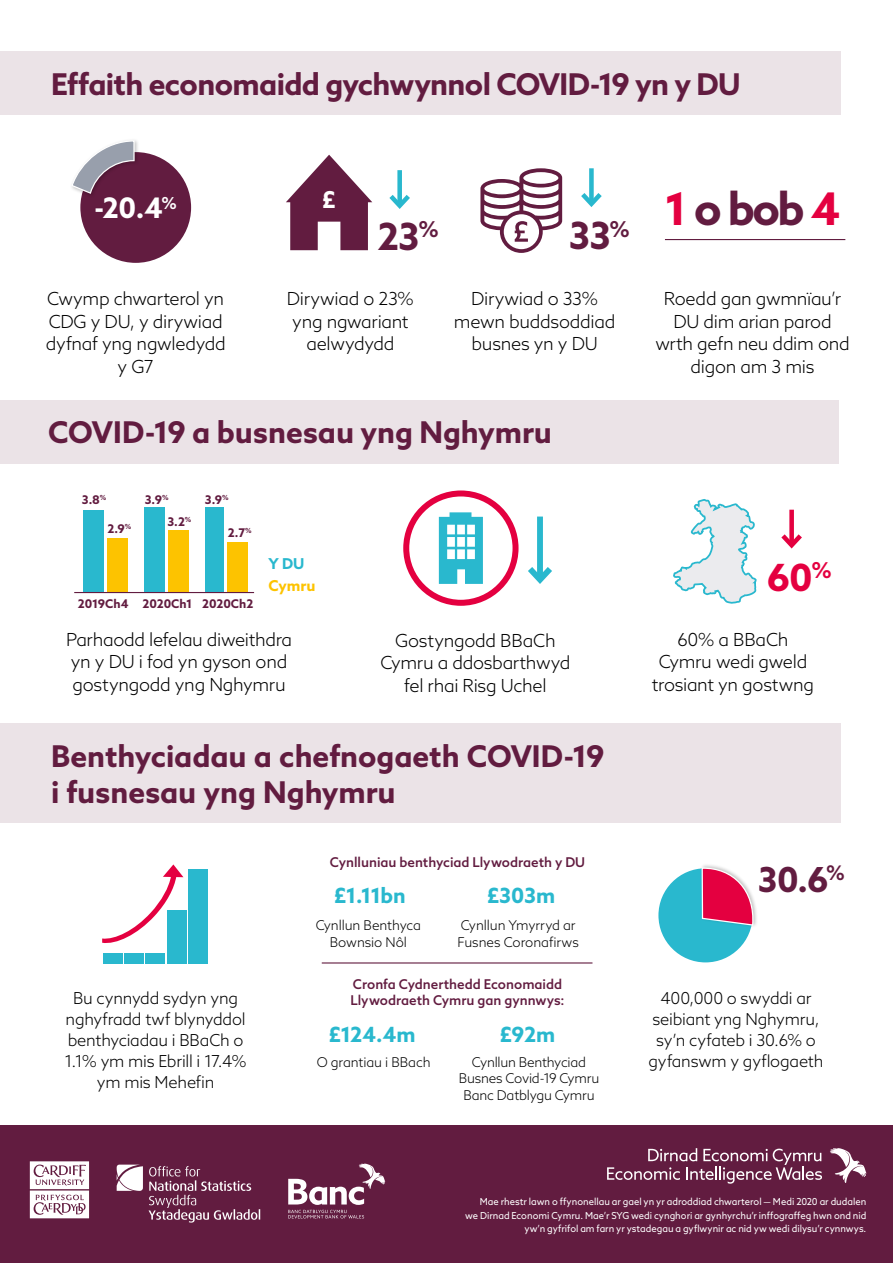
<style>
.page{position:relative;width:893px;height:1263px;background:#fff}
.page>*{position:absolute;margin:0;border:0;box-sizing:border-box;transform-origin:0 0}
.t1{font:700 45px "Azo Sans";color:#621c40}
.t2{font:700 37.5px "Azo Sans";color:#621c40}
.t3{font:700 37.5px "Azo Sans";color:#e40040}
.t4{font:700 34.5px "Azo Sans";color:#621c40}
.t5{font:700 30px/36px "Azo Sans";letter-spacing:-.005em;color:#621c40}
.t6{font:700 28.35px "Azo Sans";color:#fff}
.t7{font:700 23.25px "Azo Sans";color:#fff}
.t8{font:700 21px "Azo Sans";letter-spacing:-.005em;color:#29b8ce}
.t9{font:300 18px/22.5px "Azo Sans";letter-spacing:-.015em;color:#000;text-align:center}
.t10{font:300 16.5px/21px "Azo Sans";letter-spacing:-.015em;color:#000;text-align:center}
.t11{font:700 16.5px "Azo Sans";color:#fff}
.t12{font:700 15px "Azo Sans";letter-spacing:-.005em;color:#fdc300}
.t13{font:700 15px "Azo Sans";color:#29b8ce}
.t14{font:300 13.5px/16.2px "Azo Sans";letter-spacing:-.01em;color:#000;text-align:center}
.t15{font:500 13.5px/16.2px "Azo Sans";color:#621c40}
.t16{font:700 12px "Azo Sans";letter-spacing:-.005em;color:#621c40}
.t17{font:9.6px/13.5px "Azo Sans";color:#fff;text-align:right}
.s1{color:#e40040}
</style>
<div class="page">
<div style="left:0;top:51px;width:841px;height:64px;background:#ebe3e7"></div>
<div style="left:0;top:400px;width:838px;height:63px;background:#ebe3e7"></div>
<div style="left:0;top:723px;width:841px;height:100px;background:#ebe3e7"></div>
<hr style="left:322px;top:962px;width:270px;height:1px;background:#621c40">
<div style="left:0;top:1125px;width:893px;height:138px;background:#621c40"></div>
<svg style="left:286px;top:155px;width:86px;height:95px"></svg>
<svg style="left:117px;top:1164px;width:26px;height:27px"></svg>
<svg style="left:149px;top:1166px;width:111px;height:56px"></svg>
<svg style="left:288px;top:1163px;width:97px;height:55px"></svg>
<svg style="left:30px;top:1161px;width:59px;height:57px;background:#e0d2d9"></svg>
<svg style="left:607px;top:1148px;width:215px;height:36px"></svg>
<svg style="left:830px;top:1148px;width:36px;height:35px"></svg>
<svg style="left:673px;top:499px;width:84px;height:105px"></svg>
<div style="left:537px;top:516px;width:6px;height:64px;background:#29b8ce"></div>
<svg style="left:528px;top:561px;width:24px;height:23px"></svg>
<div style="left:80px;top:152px;width:111px;height:111px;background:#621c40;border-radius:50%"></div>
<div style="left:69px;top:138px;width:70px;height:60px;background:#000;opacity:.23"></div>
<svg style="left:71px;top:140px;width:64px;height:55px"></svg>
<svg style="left:439px;top:512px;width:44px;height:72px"></svg>
<div style="left:403px;top:490px;width:115px;height:116px;border:6px solid #e40040;border-radius:50%"></div>
<div style="left:104px;top:954px;width:19px;height:10px;background:#29b8ce"></div>
<div style="left:125px;top:954px;width:19px;height:10px;background:#29b8ce"></div>
<div style="left:146px;top:953px;width:19px;height:11px;background:#29b8ce"></div>
<div style="left:167px;top:910px;width:19px;height:54px;background:#29b8ce"></div>
<div style="left:189px;top:869px;width:19px;height:95px;background:#29b8ce"></div>
<svg style="left:102px;top:864px;width:81px;height:79px"></svg>
<svg style="left:480px;top:168px;width:82px;height:85px"></svg>
<hr style="left:665px;top:239px;width:180px;height:1px;background:#621c40">
<div style="left:589px;top:168px;width:5px;height:36px;background:#29b8ce"></div>
<svg style="left:581px;top:188px;width:21px;height:19px"></svg>
<div style="left:789px;top:510px;width:5px;height:35px;background:#e40040"></div>
<svg style="left:781px;top:529px;width:21px;height:20px"></svg>
<div style="left:397px;top:170px;width:5px;height:36px;background:#29b8ce"></div>
<svg style="left:389px;top:190px;width:21px;height:19px"></svg>
<div style="left:658px;top:868px;width:95px;height:94px;background:#29b8ce;border-radius:50%"></div>
<div style="left:700px;top:863px;width:59px;height:65px;background:#000;opacity:.23"></div>
<svg style="left:701px;top:867px;width:54px;height:59px"></svg>
<div style="left:83px;top:510px;width:20px;height:82px;background:#29b8ce"></div>
<div style="left:144px;top:508px;width:21px;height:84px;background:#29b8ce"></div>
<div style="left:205px;top:508px;width:19px;height:84px;background:#29b8ce"></div>
<div style="left:107px;top:538px;width:21px;height:54px;background:#fdc300"></div>
<div style="left:168px;top:530px;width:20px;height:62px;background:#fdc300"></div>
<div style="left:227px;top:542px;width:21px;height:50px;background:#fdc300"></div>
<hr style="left:74px;top:592px;width:180px;height:1px;background:#621c40">
<h3 class="t5" style="left:51px;top:66px;width:691px">Effaith economaidd gychwynnol COVID-19 yn y DU</h3>
<h3 class="t6" style="left:94px;top:189px;width:70px">-20.4</h3>
<h1 class="t1" style="left:665px;top:179px;width:177px"><span class="s1">1</span> o bob <span class="s1">4</span></h1>
<p class="t7" style="left:322px;top:184px;width:15px">£</p>
<p class="t11" style="left:162px;top:192px;width:17px">%</p>
<h2 class="t2" style="left:377px;top:212px;width:63px">23<sup>%</sup></h2>
<h2 class="t2" style="left:569px;top:211px;width:62px">33<sup>%</sup></h2>
<p class="t9" style="left:46px;top:287px;width:181px">Cwymp chwarterol yn<br>CDG y DU, y dirywiad dyfnaf yng ngwledydd y G7</p>
<p class="t9" style="left:287px;top:287px;width:129px">Dirywiad o 23% yng ngwariant aelwydydd</p>
<p class="t9" style="left:454px;top:287px;width:163px">Dirywiad o 33% mewn buddsoddiad busnes yn y DU</p>
<h3 class="t5" style="left:48px;top:414px;width:505px">COVID-19 a busnesau yng Nghymru</h3>
<p class="t16" style="left:82px;top:492px;width:26px">3.8<sup>%</sup></p>
<p class="t16" style="left:107px;top:521px;width:26px">2.9<sup>%</sup></p>
<p class="t16" style="left:145px;top:492px;width:25px">3.9<sup>%</sup></p>
<p class="t16" style="left:205px;top:492px;width:25px">3.9<sup>%</sup></p>
<p class="t16" style="left:167px;top:514px;width:25px">3.2<sup>%</sup></p>
<p class="t16" style="left:228px;top:525px;width:25px">2.7<sup>%</sup></p>
<p class="t16" style="left:78px;top:596px;width:177px">2019Ch4 2020Ch1 2020Ch2</p>
<p class="t13" style="left:268px;top:554px;width:38px">Y DU</p>
<p class="t12" style="left:268px;top:575px;width:48px">Cymru</p>
<p class="t9" style="left:655px;top:287px;width:196px">Roedd gan gwmnïau’r<br>DU dim arian parod wrth gefn neu ddim ond digon am 3 mis</p>
<h2 class="t3" style="left:767px;top:552px;width:67px">60<sup>%</sup></h2>
<p class="t9" style="left:66px;top:628px;width:228px;text-align:left">Parhaodd lefelau diweithdra yn y DU i fod yn gyson ond gostyngodd yng Nghymru</p>
<p class="t9" style="left:652px;top:628px;width:164px">60% a BBaCh<br>Cymru wedi gweld trosiant yn gostwng</p>
<p class="t9" style="left:380px;top:629px;width:192px">Gostyngodd BBaCh<br>Cymru a ddosbarthwyd fel rhai Risg Uchel</p>
<h3 class="t5" style="left:51px;top:738px;width:555px">Benthyciadau a chefnogaeth COVID-19 i fusnesau yng Nghymru</h3>
<p class="t10" style="left:65px;top:987px;width:184px">Bu cynnydd sydyn yng nghyfradd twf blynyddol benthyciadau i BBaCh o<br>1.1% ym mis Ebrill i 17.4% ym mis Mehefin</p>
<p class="t15" style="left:330px;top:854px;width:257px">Cynlluniau benthyciad Llywodraeth y DU</p>
<p class="t8" style="left:334px;top:882px;width:73px">£1.11bn</p>
<p class="t8" style="left:487px;top:882px;width:69px">£303m</p>
<p class="t14" style="left:316px;top:917px;width:107px">Cynllun Benthyca<br>Bownsio Nôl</p>
<p class="t14" style="left:457px;top:917px;width:123px;text-align:left">Cynllun Ymyrryd ar<br>Fusnes Coronafirws</p>
<p class="t15" style="left:351px;top:975px;width:216px">Cronfa Cydnerthedd Economaidd<br>Llywodraeth Cymru gan gynnwys:</p>
<p class="t8" style="left:329px;top:1021px;width:88px">£124.4m</p>
<p class="t8" style="left:500px;top:1021px;width:57px">£92m</p>
<p class="t14" style="left:317px;top:1054px;width:115px">O grantiau i BBach</p>
<p class="t14" style="left:459px;top:1054px;width:142px">Cynllun Benthyciad<br>Busnes Covid-19 Cymru<br>Banc Datblygu Cymru</p>
<h3 class="t4" style="left:758px;top:856px;width:89px">30.6<sup>%</sup></h3>
<p class="t10" style="left:648px;top:987px;width:176px">400,000 o swyddi ar seibiant yng Nghymru, sy’n cyfateb i 30.6% o gyfanswm y gyflogaeth</p>
<p class="t17" style="left:465px;top:1195px;width:403px">Mae rhestr lawn o ffynonellau ar gael yn yr adroddiad chwarterol — Medi 2020 ar dudalen we Dirnad Economi Cymru. Mae’r SYG wedi cynghori ar gynhyrchu’r inffograffeg hwn ond nid yw’n gyfrifol am farn yr ystadegau a gyflwynir ac nid yw wedi dilysu’r cynnwys.</p>
</div>
